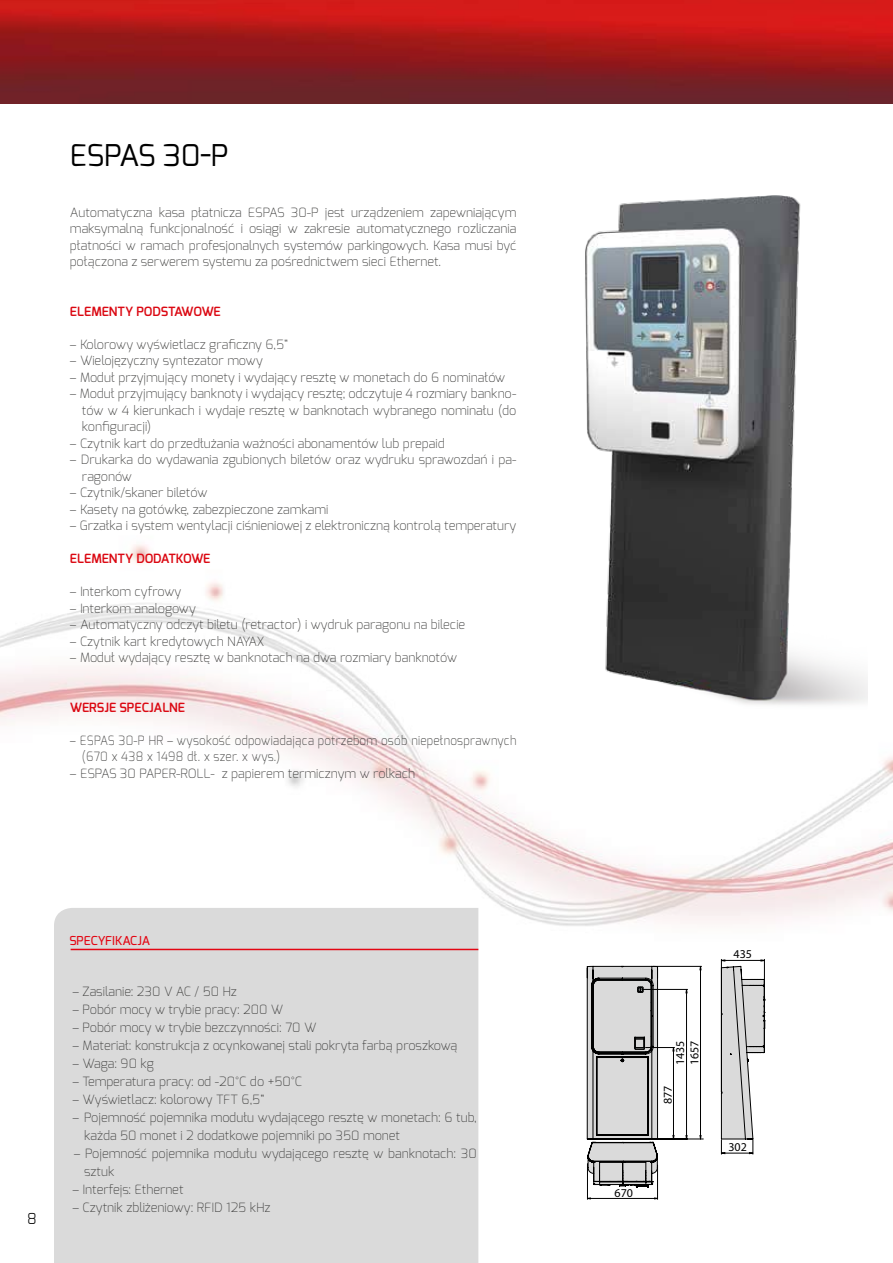
<style>
.page{position:relative;width:893px;height:1263px;background:#fff}
.page>*{position:absolute;margin:0;border:0;box-sizing:border-box;transform-origin:0 0}
.t1{font:30px "Exo";color:#000}
.t2{font:300 15px "Exo";color:#000}
.t3{font:200 12.75px/16.5px "Exo";color:#3c3c3b}
.t4{font:200 12.75px/16.5px "Exo";letter-spacing:.025em;color:#3c3c3b;scale:.92 1}
.t5{font:600 12.75px "Exo";color:#db0812}
.t6{font:500 12.3px "Exo";color:#e30613}
.t7{font:12px "Myriad Pro";color:#000}
</style>
<div class="page">
<img style="left:0;top:544px;width:893px;height:548px">
<img style="left:0;top:0;width:893px;height:103px">
<div style="left:54px;top:908px;width:424px;height:355px;background:#dadada"></div>
<hr style="left:71px;top:949px;width:407px;height:1px;background:#e30613">
<img style="left:574px;top:196px;width:293px;height:535px">
<svg style="left:586px;top:959px;width:180px;height:241px"></svg>
<h1 class="t1" style="left:70px;top:136px;width:160px">ESPAS 30-P</h1>
<p class="t3" style="left:70px;top:204px;width:448px;text-align:justify">Automatyczna kasa płatnicza ESPAS 30-P jest urządzeniem zapewniającym maksymalną funkcjonalność i osiągi w zakresie automatycznego rozliczania płatności w ramach profesjonalnych systemów parkingowych. Kasa musi być połączona z serwerem systemu za pośrednictwem sieci Ethernet.</p>
<p class="t5" style="left:70px;top:303px;width:152px">ELEMENTY PODSTAWOWE</p>
<p class="t3" style="left:70px;top:336px;width:220px">– Kolorowy wyświetlacz graficzny 6,5”</p>
<p class="t3" style="left:70px;top:352px;width:194px">– Wielojęzyczny syntezator mowy</p>
<p class="t3" style="left:70px;top:369px;width:437px">– Moduł przyjmujący monety i wydający resztę w monetach do 6 nominałów</p>
<p class="t3" style="left:82px;top:385px;width:436px;text-align:justify;text-indent:-12px">– Moduł przyjmujący banknoty i wydający resztę; odczytuje 4 rozmiary bankno&shy;tów w 4 kierunkach i wydaje resztę w banknotach wybranego nominału (do konfiguracji)</p>
<p class="t3" style="left:70px;top:435px;width:376px">– Czytnik kart do przedłużania ważności abonamentów lub prepaid</p>
<p class="t3" style="left:82px;top:451px;width:436px;text-indent:-12px">– Drukarka do wydawania zgubionych biletów oraz wydruku sprawozdań i pa&shy;ragonów</p>
<p class="t3" style="left:70px;top:484px;width:139px">– Czytnik/skaner biletów</p>
<p class="t3" style="left:70px;top:501px;width:260px">– Kasety na gotówkę, zabezpieczone zamkami</p>
<p class="t3" style="left:70px;top:517px;width:448px">– Grzałka i system wentylacji ciśnieniowej z elektroniczną kontrolą temperatury</p>
<p class="t5" style="left:70px;top:551px;width:142px">ELEMENTY DODATKOWE</p>
<p class="t3" style="left:70px;top:583px;width:113px">– Interkom cyfrowy</p>
<p class="t3" style="left:70px;top:600px;width:127px">– Interkom analogowy</p>
<p class="t3" style="left:70px;top:616px;width:397px">– Automatyczny odczyt biletu (retractor) i wydruk paragonu na bilecie</p>
<p class="t3" style="left:70px;top:633px;width:196px">– Czytnik kart kredytowych NAYAX</p>
<p class="t3" style="left:70px;top:649px;width:389px">– Moduł wydający resztę w banknotach na dwa rozmiary banknotów</p>
<p class="t5" style="left:70px;top:699px;width:117px">WERSJE SPECJALNE</p>
<p class="t4" style="left:82px;top:732px;width:474px;text-indent:-12px">– ESPAS 30-P HR – wysokość odpowiadająca potrzebom osób niepełnosprawnych (670 x 438 x 1498 dł. x szer. x wys.)</p>
<p class="t3" style="left:70px;top:765px;width:347px">– ESPAS 30 PAPER-ROLL- z papierem termicznym w rolkach</p>
<p class="t2" style="left:27px;top:1209px;width:11px">8</p>
<p class="t6" style="left:69px;top:933px;width:82px">SPECYFIKACJA</p>
<p class="t3" style="left:73px;top:983px;width:166px">– Zasilanie: 230 V AC / 50 Hz</p>
<p class="t3" style="left:73px;top:1001px;width:212px">– Pobór mocy w trybie pracy: 200 W</p>
<p class="t3" style="left:73px;top:1019px;width:245px">– Pobór mocy w trybie bezczynności: 70 W</p>
<p class="t3" style="left:73px;top:1037px;width:386px">– Materiał: konstrukcja z ocynkowanej stali pokryta farbą proszkową</p>
<p class="t3" style="left:73px;top:1055px;width:83px">– Waga: 90 kg</p>
<p class="t3" style="left:73px;top:1073px;width:231px">– Temperatura pracy: od -20°C do +50°C</p>
<p class="t3" style="left:73px;top:1091px;width:193px">– Wyświetlacz: kolorowy TFT 6,5”</p>
<p class="t3" style="left:84px;top:1109px;width:394px;line-height:18px;text-indent:-12px">– Pojemność pojemnika modułu wydającego resztę w monetach: 6 tub, każda 50 monet i 2 dodatkowe pojemniki po 350 monet</p>
<p class="t3" style="left:84px;top:1145px;width:394px;line-height:18px;text-indent:-10px">– Pojemność pojemnika modułu wydającego resztę w banknotach: 30 sztuk</p>
<p class="t3" style="left:73px;top:1181px;width:113px">– Interfejs: Ethernet</p>
<p class="t3" style="left:73px;top:1199px;width:199px">– Czytnik zbliżeniowy: RFID 125 kHz</p>
<p class="t7" style="left:733px;top:946px;width:20px">435</p>
<p class="t7" style="left:615px;top:1185px;width:20px">670</p>
<p class="t7" style="left:687px;top:1065px;width:26px;rotate:-90deg">1657</p>
<p class="t7" style="left:673px;top:1065px;width:26px;rotate:-90deg">1435</p>
<p class="t7" style="left:660px;top:1104px;width:20px;rotate:-90deg">877</p>
<p class="t7" style="left:728px;top:1140px;width:20px">302</p>
</div>
